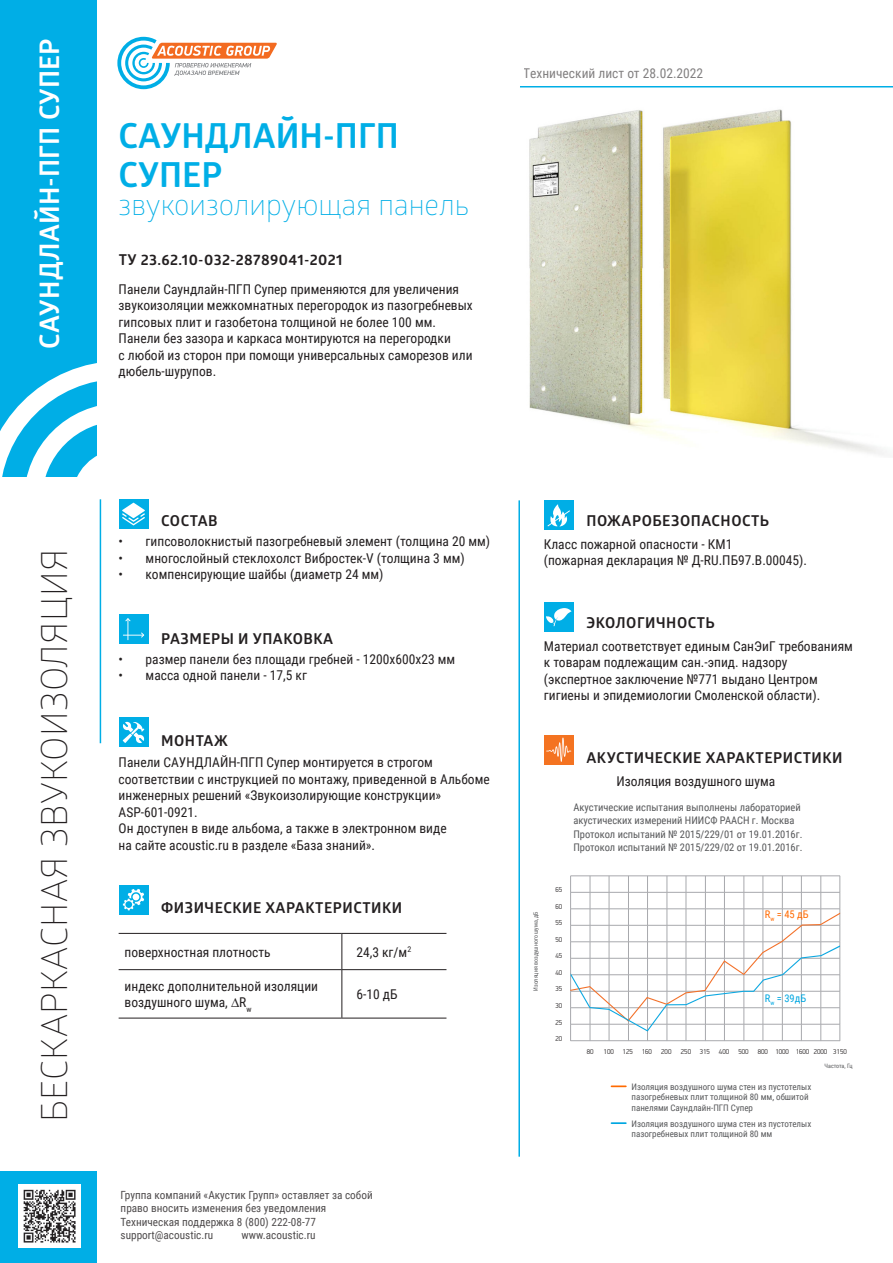
<style>
.page{position:relative;width:893px;height:1263px;background:#fff}
.page>*{position:absolute;margin:0;border:0;box-sizing:border-box;transform-origin:0 0}
.t1{font:300 36px "Glober";letter-spacing:.01em;color:#231f20}
.t2{font:700 34.5px "Glober";color:#00aee6}
.t3{font:300 28.5px "Glober";color:#00aee6}
.t4{font:700 27px "Glober";letter-spacing:.01em;color:#fff}
.t5{font:700 15px "Glober";letter-spacing:.035em;color:#231f20}
.t6{font:13.5px/16.5px "Roboto Condensed";color:#231f20}
.t7{font:11.25px/13.5px "Roboto Condensed";color:#231f20}
.t8{font:10.5px/13.5px "Roboto Condensed";color:#57585a}
.t9{font:10.5px "Roboto Condensed";color:#00a7e1}
.t10{font:10.5px "Roboto Condensed";color:#ff6a00}
.t11{font:9px/10.5px "Roboto Condensed";color:#57585a}
.t12{font:300 7.05px "PF Din Display Pro";color:#231f20}
.t13{font:6px "Roboto Condensed";color:#57585a}
.s1{font-family:"Arial Narrow"}
</style>
<div class="page">
<div style="left:0;top:0;width:97px;height:477px;background:#00aee6"></div>
<svg style="left:0;top:363px;width:149px;height:275px"></svg>
<div style="left:24px;top:403px;width:193px;height:193px;border:18px solid #fff;border-radius:50%"></div>
<div style="left:72px;top:449px;width:97px;height:101px;border:18px solid #fff;border-radius:50%"></div>
<div style="left:0;top:1171px;width:97px;height:92px;background:#00aee6"></div>
<hr style="left:518px;top:500px;width:2px;height:657px;background:#00aee6">
<hr style="left:520px;top:86px;width:373px;height:1px;background:#00aee6">
<svg style="left:117px;top:37px;width:160px;height:52px"></svg>
<hr style="left:100px;top:499px;width:1px;height:244px;background:#00aee6">
<img style="left:18px;top:1185px;width:62px;height:62px">
<div style="left:119px;top:499px;width:29px;height:30px;background:#00aee6"></div>
<svg style="left:122px;top:503px;width:23px;height:22px"></svg>
<div style="left:119px;top:717px;width:29px;height:30px;background:#00aee6"></div>
<svg style="left:123px;top:722px;width:21px;height:21px"></svg>
<div style="left:119px;top:614px;width:29px;height:30px;background:#00aee6"></div>
<svg style="left:123px;top:618px;width:21px;height:22px"></svg>
<div style="left:544px;top:501px;width:30px;height:29px;background:#00aee6"></div>
<svg style="left:547px;top:504px;width:23px;height:22px"></svg>
<div style="left:544px;top:602px;width:30px;height:30px;background:#00aee6"></div>
<svg style="left:546px;top:608px;width:26px;height:18px"></svg>
<div style="left:544px;top:735px;width:30px;height:29px;background:#f47321"></div>
<svg style="left:546px;top:737px;width:25px;height:25px"></svg>
<img style="left:529px;top:109px;width:355px;height:346px">
<hr style="left:840px;top:876px;width:1px;height:165px;background:#a8a9ad">
<hr style="left:801px;top:876px;width:1px;height:165px;background:#a8a9ad">
<hr style="left:763px;top:876px;width:1px;height:165px;background:#a8a9ad">
<hr style="left:724px;top:876px;width:1px;height:165px;background:#a8a9ad">
<hr style="left:686px;top:876px;width:1px;height:165px;background:#a8a9ad">
<hr style="left:647px;top:876px;width:1px;height:165px;background:#a8a9ad">
<hr style="left:609px;top:876px;width:1px;height:165px;background:#a8a9ad">
<hr style="left:570px;top:876px;width:1px;height:165px;background:#a8a9ad">
<hr style="left:820px;top:876px;width:1px;height:165px;background:#a8a9ad">
<hr style="left:782px;top:876px;width:1px;height:165px;background:#a8a9ad">
<hr style="left:744px;top:876px;width:1px;height:165px;background:#a8a9ad">
<hr style="left:705px;top:876px;width:1px;height:165px;background:#a8a9ad">
<hr style="left:667px;top:876px;width:1px;height:165px;background:#a8a9ad">
<hr style="left:628px;top:876px;width:1px;height:165px;background:#a8a9ad">
<hr style="left:590px;top:876px;width:1px;height:165px;background:#a8a9ad">
<hr style="left:571px;top:1040px;width:269px;height:1px;background:#a8a9ad">
<hr style="left:571px;top:908px;width:269px;height:1px;background:#a8a9ad">
<hr style="left:571px;top:892px;width:269px;height:1px;background:#a8a9ad">
<hr style="left:571px;top:875px;width:269px;height:1px;background:#a8a9ad">
<svg style="left:570px;top:913px;width:270px;height:118px"></svg>
<div style="left:119px;top:885px;width:29px;height:29px;background:#00aee6"></div>
<svg style="left:123px;top:889px;width:21px;height:21px"></svg>
<hr style="left:119px;top:933px;width:223px;height:1px;background:#231f20">
<hr style="left:342px;top:933px;width:104px;height:1px;background:#231f20">
<hr style="left:341px;top:934px;width:1px;height:35px;background:#231f20">
<hr style="left:119px;top:969px;width:223px;height:1px;background:#231f20">
<hr style="left:342px;top:969px;width:104px;height:1px;background:#231f20">
<hr style="left:341px;top:970px;width:1px;height:48px;background:#231f20">
<hr style="left:119px;top:1018px;width:223px;height:1px;background:#231f20">
<hr style="left:342px;top:1018px;width:104px;height:1px;background:#231f20">
<svg style="left:611px;top:1085px;width:15px;height:2px"></svg>
<svg style="left:611px;top:1122px;width:15px;height:2px"></svg>
<p class="t4" style="left:31px;top:349px;width:312px;rotate:-90deg">САУНДЛАЙН-ПГП СУПЕР</p>
<p class="t2" style="left:119px;top:111px;width:282px">САУНДЛАЙН-ПГП</p>
<p class="t2" style="left:119px;top:150px;width:105px">СУПЕР</p>
<p class="t3" style="left:119px;top:185px;width:352px">звукоизолирующая панель</p>
<p class="t5" style="left:119px;top:249px;width:225px">ТУ 23.62.10-032-28789041-2021</p>
<p class="t6" style="left:119px;top:280px;width:356px">Панели Саундлайн-ПГП Супер применяются для увеличения звукоизоляции межкомнатных перегородок из пазогребневых гипсовых плит и газобетона толщиной не более 100 мм.<br>Панели без зазора и каркаса монтируются на перегородки<br>с любой из сторон при помощи универсальных саморезов или дюбель-шурупов.</p>
<p class="t6" style="left:524px;top:64px;width:181px">Технический лист от 28.02.2022</p>
<p class="t1" style="left:29px;top:1122px;width:575px;rotate:-90deg">БЕСКАРКАСНАЯ ЗВУКОИЗОЛЯЦИЯ</p>
<p class="t5" style="left:161px;top:510px;width:58px">СОСТАВ</p>
<p class="t6" style="left:119px;top:532px;width:373px">• гипсоволокнистый пазогребневый элемент (толщина 20 мм)</p>
<p class="t6" style="left:119px;top:549px;width:348px">• многослойный стеклохолст Вибростек-V (толщина 3 мм)</p>
<p class="t6" style="left:119px;top:565px;width:266px">• компенсирующие шайбы (диаметр 24 мм)</p>
<p class="t5" style="left:161px;top:628px;width:174px">РАЗМЕРЫ И УПАКОВКА</p>
<p class="t6" style="left:119px;top:650px;width:338px">• размер панели без площади гребней - 1200х600х23 мм</p>
<p class="t6" style="left:119px;top:667px;width:190px">• масса одной панели - 17,5 кг</p>
<p class="t5" style="left:161px;top:730px;width:68px">МОНТАЖ</p>
<p class="t6" style="left:119px;top:753px;width:373px">Панели САУНДЛАЙН-ПГП Супер монтируется в строгом соответствии с инструкцией по монтажу, приведенной в Альбоме инженерных решений «Звукоизолирующие конструкции» ASP-601-0921.<br>Он доступен в виде альбома, а также в электронном виде<br>на сайте acoustic.ru в разделе «База знаний».</p>
<p class="t5" style="left:161px;top:897px;width:243px">ФИЗИЧЕСКИЕ ХАРАКТЕРИСТИКИ</p>
<p class="t6" style="left:125px;top:943px;width:148px">поверхностная плотность</p>
<p class="t6" style="left:356px;top:943px;width:56px">24,3 кг/м<sup>2</sup></p>
<p class="t6" style="left:125px;top:977px;width:195px">индекс дополнительной изоляции воздушного шума, <span class="s1">∆</span>R<sub>w</sub></p>
<p class="t6" style="left:356px;top:985px;width:43px">6-10 дБ</p>
<p class="t7" style="left:121px;top:1187px;width:254px">Группа компаний «Акустик Групп» оставляет за собой право вносить изменения без уведомления Техническая поддержка 8 (800) 222-08-77 support@acoustic.ru</p>
<p class="t7" style="left:242px;top:1228px;width:75px">www.acoustic.ru</p>
<p class="t5" style="left:586px;top:510px;width:184px">ПОЖАРОБЕЗОПАСНОСТЬ</p>
<p class="t6" style="left:544px;top:535px;width:265px">Класс пожарной опасности - КМ1<br>(пожарная декларация № Д-RU.ПБ97.В.00045).</p>
<p class="t5" style="left:586px;top:612px;width:130px">ЭКОЛОГИЧНОСТЬ</p>
<p class="t6" style="left:544px;top:637px;width:311px">Материал соответствует единым СанЭиГ требованиям к товарам подлежащим сан.-эпид. надзору (экспертное заключение №771 выдано Центром гигиены и эпидемиологии Смоленской области).</p>
<p class="t13" style="left:531px;top:991px;width:81px;rotate:-90deg">Изоляция воздушного шума, дБ</p>
<p class="t5" style="left:586px;top:748px;width:258px">АКУСТИЧЕСКИЕ ХАРАКТЕРИСТИКИ</p>
<p class="t6" style="left:616px;top:772px;width:160px">Изоляция воздушного шума</p>
<p class="t8" style="left:573px;top:800px;width:231px">Акустические испытания выполнены лабораторией акустических измерений НИИСФ РААСН г. Москва<br>Протокол испытаний № 2015/229/01 от 19.01.2016г.</p>
<p class="t8" style="left:573px;top:840px;width:231px">Протокол испытаний № 2015/229/02 от 19.01.2016г.</p>
<p class="t12" style="left:555px;top:886px;width:8px">65</p>
<p class="t12" style="left:555px;top:902px;width:8px">60</p>
<p class="t12" style="left:555px;top:919px;width:8px">55</p>
<p class="t12" style="left:555px;top:935px;width:8px">50</p>
<p class="t12" style="left:555px;top:952px;width:8px">45</p>
<p class="t12" style="left:555px;top:968px;width:8px">40</p>
<p class="t12" style="left:555px;top:985px;width:8px">35</p>
<p class="t12" style="left:555px;top:1001px;width:8px">30</p>
<p class="t12" style="left:555px;top:1018px;width:8px">25</p>
<p class="t12" style="left:555px;top:1035px;width:8px">20</p>
<p class="t10" style="left:765px;top:906px;width:45px">R<sub>w</sub> = 45 дБ</p>
<p class="t9" style="left:765px;top:991px;width:43px">R<sub>w</sub> = 39дБ</p>
<p class="t12" style="left:587px;top:1048px;width:8px">80</p>
<p class="t12" style="left:604px;top:1048px;width:12px">100</p>
<p class="t12" style="left:623px;top:1048px;width:12px">125</p>
<p class="t12" style="left:642px;top:1048px;width:12px">160</p>
<p class="t12" style="left:661px;top:1048px;width:12px">200</p>
<p class="t12" style="left:681px;top:1048px;width:31px">250 315</p>
<p class="t12" style="left:719px;top:1048px;width:12px">400</p>
<p class="t12" style="left:738px;top:1048px;width:12px">500</p>
<p class="t12" style="left:758px;top:1048px;width:90px">800 1000 1600 2000 3150</p>
<p class="t11" style="left:631px;top:1081px;width:181px">Изоляция воздушного шума стен из пустотелых пазогребневых плит толщиной 80 мм, обшитой панелями Саундлайн-ПГП Супер</p>
<p class="t11" style="left:631px;top:1118px;width:181px">Изоляция воздушного шума стен из пустотелых пазогребневых плит толщиной 80 мм</p>
<p class="t13" style="left:824px;top:1061px;width:30px">Частота, Гц</p>
</div>
